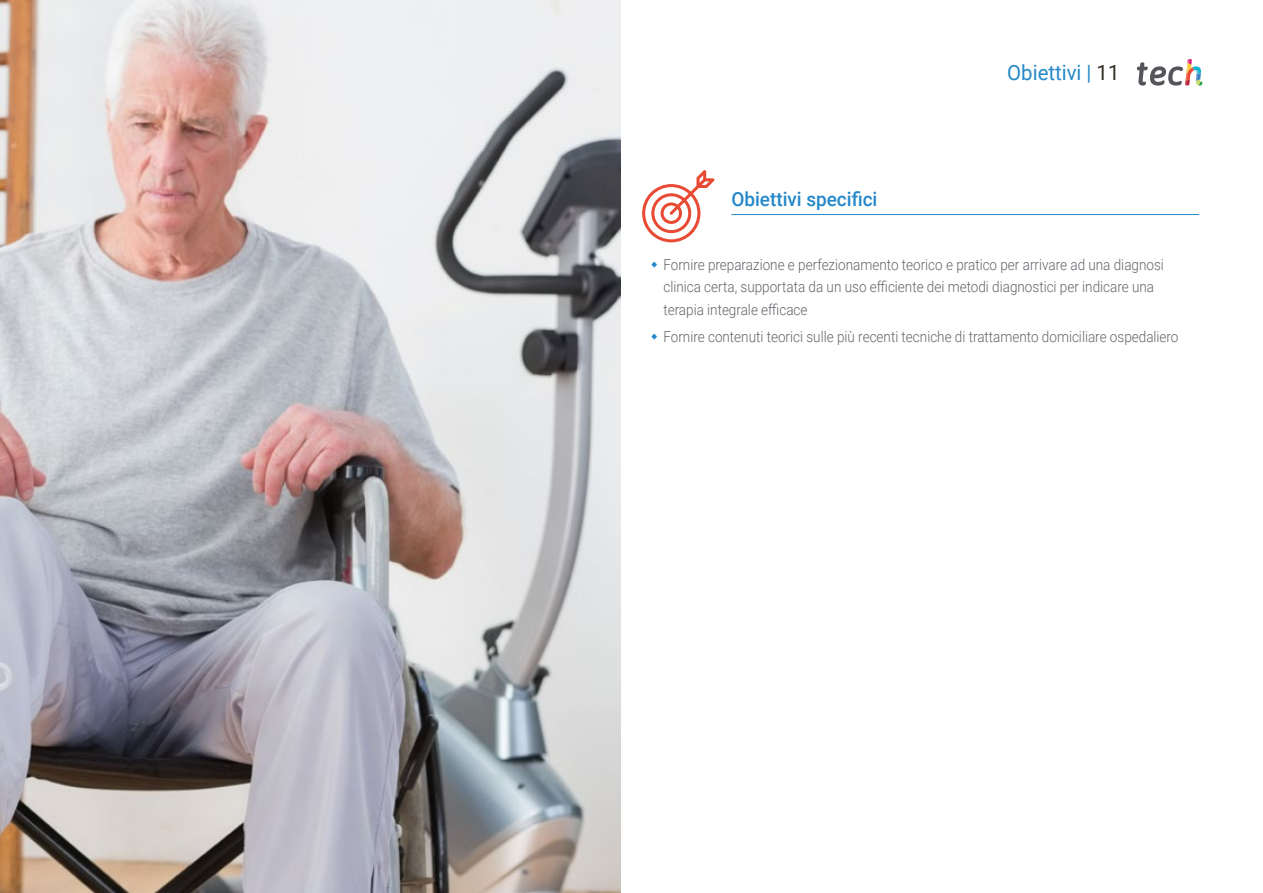
<style>
.page{position:relative;width:1263px;height:893px;background:#fff}
.page>*{position:absolute;margin:0;border:0;box-sizing:border-box;transform-origin:0 0}
.t1{font:21px "Roboto";color:#2488c9}
.t2{font:500 19.5px "Roboto";color:#2488c9}
.t3{font:300 15px/22.5px "Roboto";color:#61646a;scale:.9 1}
.s1{color:#312e20}
</style>
<div class="page">
<svg style="left:1137px;top:59px;width:65px;height:27px"></svg>
<hr style="left:731px;top:214px;width:468px;height:1px;background:#2488c9">
<svg style="left:642px;top:170px;width:72px;height:72px"></svg>
<img style="left:0;top:0;width:621px;height:893px">
<h2 class="t2" style="left:731px;top:186px;width:147px">Obiettivi specifici</h2>
<h1 class="t1" style="left:1007px;top:57px;width:114px">Obiettivi | <span class="s1">11</span></h1>
<p class="t3" style="left:663px;top:253px;width:558px">Fornire preparazione e perfezionamento teorico e pratico per arrivare ad una diagnosi clinica certa, supportata da un uso efficiente dei metodi diagnostici per indicare una terapia integrale efficace</p>
<p class="t3" style="left:663px;top:324px;width:574px">Fornire contenuti teorici sulle più recenti tecniche di trattamento domiciliare ospedaliero</p>
</div>
